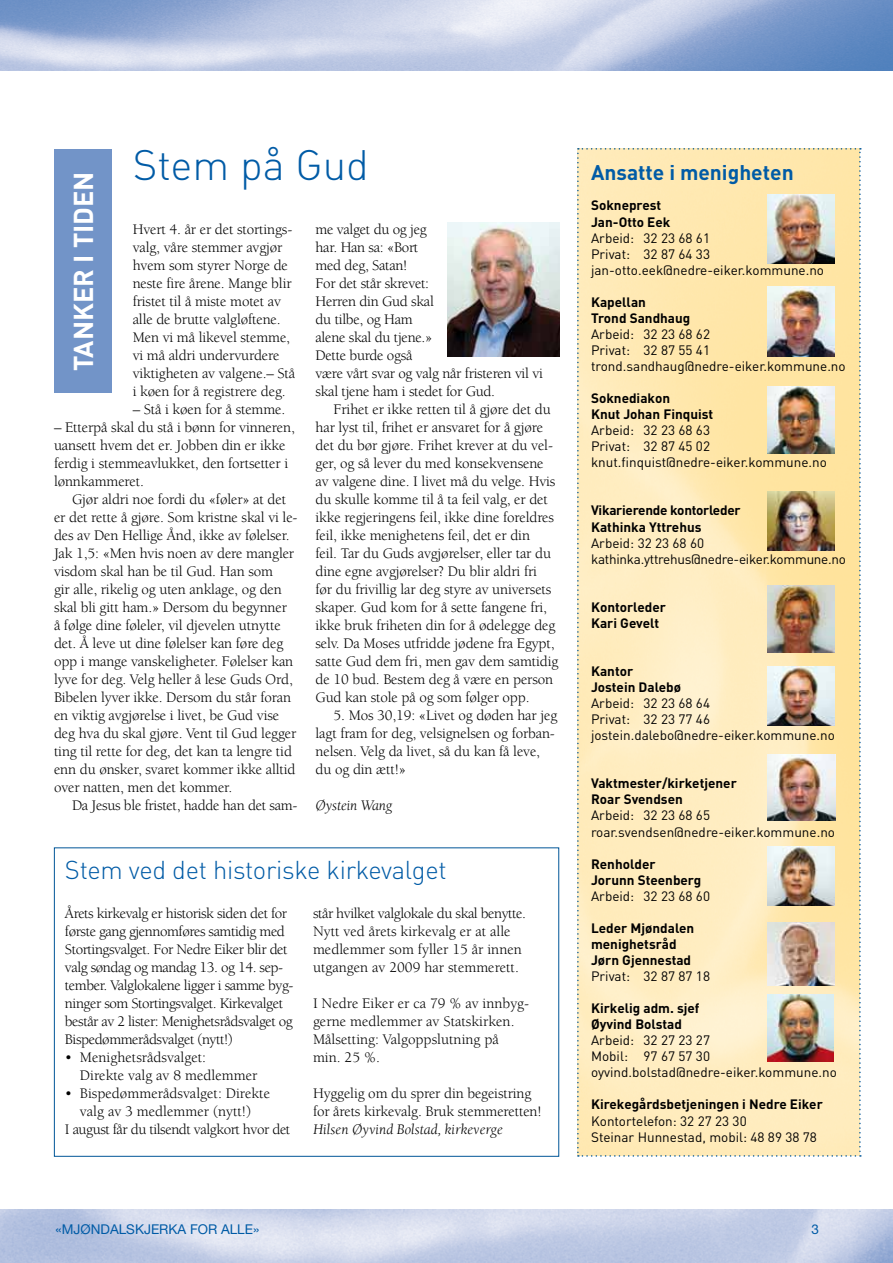
<style>
.page{position:relative;width:893px;height:1263px;background:#fff}
.page>*{position:absolute;margin:0;border:0;box-sizing:border-box;transform-origin:0 0}
.t1{font:42px "DIN Light Alternate";color:#005ba6}
.t2{font:700 27px "DIN";color:#fff}
.t3{font:25.5px "DIN Light Alternate";letter-spacing:-.01em;color:#005ba6}
.t4{font:700 21px "DIN";color:#005ba6}
.t5{font:15px/18px "Berkeley Std";letter-spacing:-.01em;color:#000}
.t6{font:15px/18px "Berkeley Std";letter-spacing:-.03em;color:#000}
.t7{font:italic 15px "Berkeley Std";color:#000}
.t8{font:13.5px/16px "DIN";color:#000}
.t9{font:700 13.5px/16px "DIN";color:#000}
.t10{font:13.5px/16px "DIN";letter-spacing:-.02em;color:#000}
.t11{font:700 13.5px/16px "DIN";letter-spacing:-.02em;color:#000}
.t12{font:13.5px "Helvetica Neue";color:#005ba6}
</style>
<div class="page">
<svg style="left:0;top:1209px;width:893px;height:54px;background:#c7d0e7"></svg>
<svg style="left:0;top:0;width:893px;height:71px;background:#adbedd"></svg>
<div style="left:54px;top:149px;width:57px;height:243px;background:#7294c8"></div>
<img style="left:447px;top:222px;width:112px;height:135px">
<div style="left:54px;top:847px;width:505px;height:310px;background:#fff;border:1px solid #005697"></div>
<svg style="left:577px;top:148px;width:284px;height:1009px;background:#fde9b8"></svg>
<img style="left:767px;top:994px;width:66px;height:67px">
<img style="left:767px;top:286px;width:67px;height:71px">
<img style="left:767px;top:666px;width:67px;height:59px">
<img style="left:767px;top:195px;width:67px;height:68px">
<img style="left:767px;top:754px;width:69px;height:67px">
<img style="left:767px;top:586px;width:67px;height:66px">
<img style="left:767px;top:847px;width:67px;height:59px">
<img style="left:767px;top:387px;width:67px;height:66px">
<img style="left:767px;top:491px;width:67px;height:59px">
<img style="left:767px;top:923px;width:67px;height:63px">
<h1 class="t1" style="left:133px;top:139px;width:238px">Stem på Gud</h1>
<p class="t5" style="left:133px;top:221px;width:164px">Hvert 4. år er det stortings&shy;valg, våre stemmer avgjør hvem som styrer Norge de neste fire årene. Mange blir fristet til å miste motet av alle de brutte valgløftene.<br>Men vi må likevel stemme, vi må aldri undervurdere viktigheten av valgene.– Stå i køen for å registrere deg.</p>
<p class="t5" style="left:133px;top:401px;width:154px">– Stå i køen for å stemme.</p>
<p class="t5" style="left:54px;top:419px;width:242px">– Etterpå skal du stå i bønn for vinneren, uansett hvem det er. Jobben din er ikke ferdig i stemmeavlukket, den fortsetter i lønnkammeret.</p>
<p class="t5" style="left:54px;top:491px;width:245px;text-indent:18px">Gjør aldri noe fordi du «føler» at det er det rette å gjøre. Som kristne skal vi le&shy;des av Den Hellige Ånd, ikke av følelser.<br>Jak 1,5: «Men hvis noen av dere mangler visdom skal han be til Gud. Han som<br>gir alle, rikelig og uten anklage, og den skal bli gitt ham.» Dersom du begynner<br>å følge dine føleler, vil djevelen utnytte det. Å leve ut dine følelser kan føre deg opp i mange vanskeligheter. Følelser kan lyve for deg. Velg heller å lese Guds Ord, Bibelen lyver ikke. Dersom du står foran en viktig avgjørelse i livet, be Gud vise deg hva du skal gjøre. Vent til Gud legger ting til rette for deg, det kan ta lengre tid enn du ønsker, svaret kommer ikke alltid over natten, men det kommer.</p>
<p class="t5" style="left:72px;top:797px;width:227px">Da Jesus ble fristet, hadde han det sam-</p>
<h2 class="t2" style="left:66px;top:371px;width:201px;rotate:-90deg">TANKER i TI DEN</h2>
<p class="t5" style="left:316px;top:221px;width:229px">me valget du og jeg<br>har. Han sa: «Bort<br>med deg, Satan!<br>For det står skrevet:<br>Herren din Gud skal<br>du tilbe, og Ham<br>alene skal du tjene.»<br>Dette burde også<br>være vårt svar og valg når fristeren vil vi skal tjene ham i stedet for Gud.</p>
<p class="t5" style="left:316px;top:401px;width:244px;text-indent:18px">Frihet er ikke retten til å gjøre det du har lyst til, frihet er ansvaret for å gjøre det du bør gjøre. Frihet krever at du vel&shy;ger, og så lever du med konsekvensene av valgene dine. I livet må du velge. Hvis du skulle komme til å ta feil valg, er det ikke regjeringens feil, ikke dine foreldres feil, ikke menighetens feil, det er din<br>feil. Tar du Guds avgjørelser, eller tar du dine egne avgjørelser? Du blir aldri fri<br>før du frivillig lar deg styre av universets skaper. Gud kom for å sette fangene fri, ikke bruk friheten din for å ødelegge deg selv. Da Moses utfridde jødene fra Egypt, satte Gud dem fri, men gav dem samtidig de 10 bud. Bestem deg å være en person Gud kan stole på og som følger opp.</p>
<p class="t5" style="left:316px;top:707px;width:243px;text-indent:18px">5. Mos 30,19: «Livet og døden har jeg lagt fram for deg, velsignelsen og forban&shy;nelsen. Velg da livet, så du kan få leve, du og din ætt!»</p>
<p class="t7" style="left:316px;top:797px;width:78px">Øystein Wang</p>
<h3 class="t3" style="left:65px;top:854px;width:383px">Stem ved det historiske kirkevalget</h3>
<p class="t6" style="left:65px;top:905px;width:230px">Årets kirkevalg er historisk siden det for første gang gjennomføres samtidig med Stortingsvalget. For Nedre Eiker blir det valg søndag og mandag 13. og 14. sep&shy;tember. Valglokalene ligger i samme byg&shy;ninger som Stortingsvalget. Kirkevalget består av 2 lister: Menighetsrådsvalget og Bispedømmerådsvalget (nytt!)</p>
<p class="t5" style="left:80px;top:1049px;width:179px;text-indent:-15px">• Menighetsrådsvalget:<br>Direkte valg av 8 medlemmer</p>
<p class="t5" style="left:65px;top:1085px;width:207px">• Bispedømmerådsvalget: Direkte</p>
<p class="t5" style="left:80px;top:1103px;width:173px">valg av 3 medlemmer (nytt!)</p>
<p class="t6" style="left:65px;top:1121px;width:227px">I august får du tilsendt valgkort hvor det</p>
<p class="t5" style="left:313px;top:905px;width:214px">står hvilket valglokale du skal benytte.<br>Nytt ved årets kirkevalg er at alle medlemmer som fyller 15 år innen utgangen av 2009 har stemmerett.</p>
<p class="t5" style="left:313px;top:995px;width:218px">I Nedre Eiker er ca 79 % av innbyg&shy;gerne medlemmer av Statskirken.<br>Målsetting: Valgoppslutning på min. 25 %.</p>
<p class="t5" style="left:313px;top:1085px;width:230px">Hyggelig om du sprer din begeistring for årets kirkevalg. Bruk stemmeretten!</p>
<p class="t7" style="left:313px;top:1121px;width:191px">Hilsen Øyvind Bolstad, kirkeverge</p>
<h3 class="t4" style="left:591px;top:159px;width:204px">Ansatte i menigheten</h3>
<p class="t9" style="left:591px;top:197px;width:81px">Sokneprest<br>Jan-Otto Eek</p>
<p class="t8" style="left:591px;top:229px;width:235px">Arbeid: 32 23 68 61<br>Privat: 32 87 64 33 jan-otto.eek@nedre-eiker.kommune.no</p>
<p class="t9" style="left:591px;top:293px;width:101px">Kapellan<br>Trond Sandhaug</p>
<p class="t8" style="left:591px;top:326px;width:256px">Arbeid: 32 23 68 62<br>Privat: 32 87 55 41 trond.sandhaug@nedre-eiker.kommune.no</p>
<p class="t9" style="left:591px;top:390px;width:124px">Soknediakon<br>Knut Johan Finquist</p>
<p class="t8" style="left:591px;top:422px;width:237px">Arbeid: 32 23 68 63<br>Privat: 32 87 45 02 knut.finquist@nedre-eiker.kommune.no</p>
<p class="t11" style="left:591px;top:502px;width:151px">Vikarierende kontorleder<br>Kathinka Yttrehus</p>
<p class="t10" style="left:591px;top:534px;width:256px">Arbeid: 32 23 68 60 kathinka.yttrehus@nedre-eiker.kommune.no</p>
<p class="t9" style="left:591px;top:598px;width:76px">Kontorleder<br>Kari Gevelt</p>
<p class="t9" style="left:591px;top:662px;width:91px">Kantor<br>Jostein Dalebø</p>
<p class="t8" style="left:591px;top:695px;width:245px">Arbeid: 32 23 68 64<br>Privat: 32 23 77 46 jostein.dalebo@nedre-eiker.kommune.no</p>
<p class="t9" style="left:591px;top:775px;width:147px">Vaktmester/kirketjener<br>Roar Svendsen</p>
<p class="t8" style="left:591px;top:807px;width:246px">Arbeid: 32 23 68 65 roar.svendsen@nedre-eiker.kommune.no</p>
<p class="t9" style="left:591px;top:855px;width:112px">Renholder<br>Jorunn Steenberg</p>
<p class="t8" style="left:591px;top:887px;width:120px">Arbeid: 32 23 68 60</p>
<p class="t9" style="left:591px;top:919px;width:105px">Leder Mjøndalen menighetsråd<br>Jørn Gjennestad</p>
<p class="t8" style="left:591px;top:968px;width:120px">Privat: 32 87 87 18</p>
<p class="t9" style="left:591px;top:1000px;width:110px">Kirkelig adm. sjef<br>Øyvind Bolstad</p>
<p class="t8" style="left:591px;top:1032px;width:247px">Arbeid: 32 27 23 27<br>Mobil: 97 67 57 30 oyvind.bolstad@nedre-eiker.kommune.no</p>
<p class="t9" style="left:591px;top:1096px;width:233px">Kirekegårdsbetjeningen i Nedre Eiker</p>
<p class="t8" style="left:591px;top:1112px;width:227px">Kontortelefon: 32 27 23 30<br>Steinar Hunnestad, mobil: 48 89 38 78</p>
<p class="t12" style="left:56px;top:1221px;width:205px">«MJØNDALSKJERKA FOR ALLE»</p>
<p class="t12" style="left:812px;top:1221px;width:9px">3</p>
</div>
